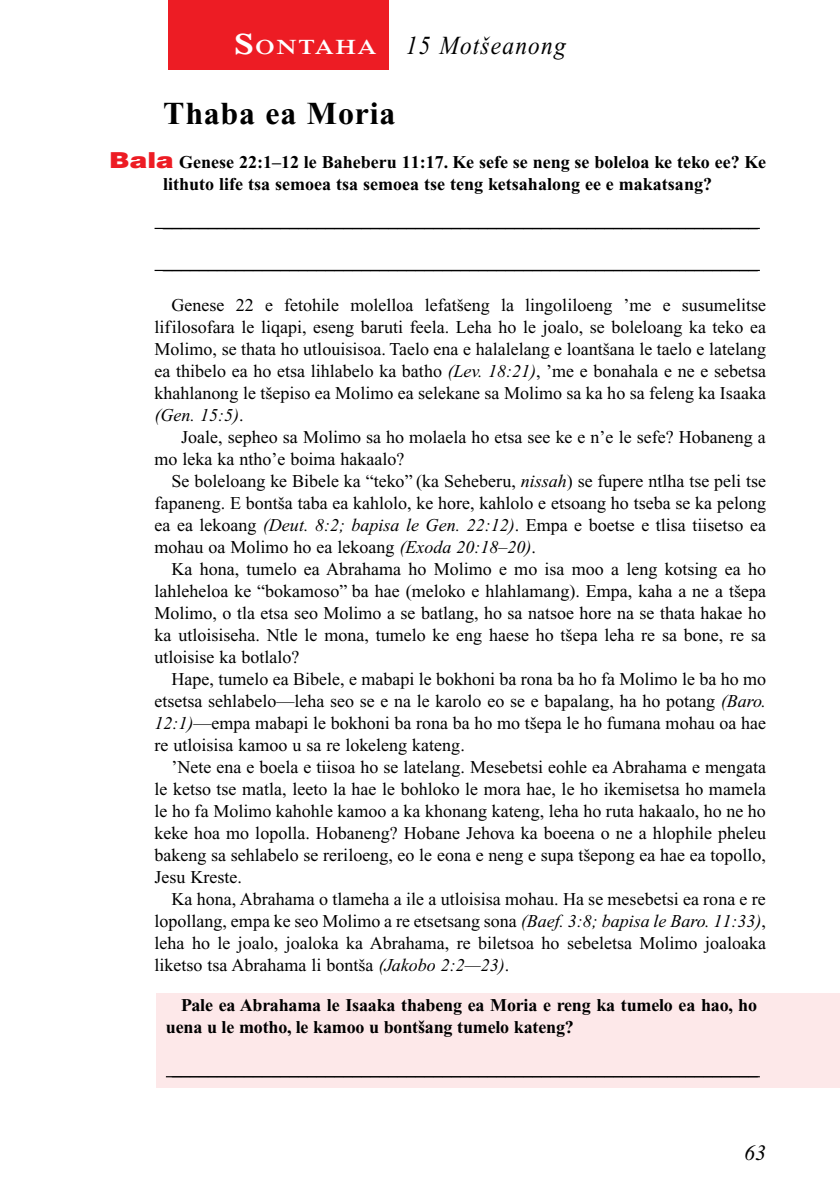
<style>
.page{position:relative;width:840px;height:1191px;background:#fff}
.page>*{position:absolute;margin:0;border:0;box-sizing:border-box;transform-origin:0 0}
.t1{font:700 32px "Times New Roman PS Std";letter-spacing:.025em;color:#000}
.t2{font:italic 26px "Times New Roman PS Std";letter-spacing:.05em;color:#000;scale:.9 1}
.t3{font:italic 22px "Times New Roman PS Std";color:#000}
.t4{font:600 21px "Times NRMT Std";letter-spacing:.07em;color:#fff;scale:1.1 1}
.t5{font:18px/22px "Times New Roman PS Std";color:#000;text-align:justify}
.t6{font:700 18px/22px "Times New Roman PS Std";color:#000;text-align:center}
.s1{font-size:30px}
.s2{font-family:"Helvetica LT Std";font-weight:900;font-size:22px;color:#ed1c24}
.s3{font-style:italic}
</style>
<div class="page">
<div style="left:168px;top:0;width:220px;height:69px;background:#ed1c24"></div>
<div style="left:156px;top:992px;width:683px;height:95px;background:#fde8e9"></div>
<hr style="left:154px;top:228px;width:605px;height:1px;background:#000">
<hr style="left:154px;top:270px;width:605px;height:1px;background:#000">
<hr style="left:166px;top:1076px;width:593px;height:1px;background:#000">
<p class="t4" style="left:234px;top:35px;width:131px"><span class="s1">S</span>ONTAHA</p>
<h2 class="t2" style="left:406px;top:32px;width:179px">15 Motšeanong</h2>
<h1 class="t1" style="left:163px;top:95px;width:234px">Thaba ea Moria</h1>
<p class="t6" style="left:109px;top:151px;width:658px"><span class="s2">Bala</span> Genese 22:1–12 le Baheberu 11:17. Ke sefe se neng se boleloa ke teko ee? Ke lithuto life tsa semoea tsa semoea tse teng ketsahalong ee e makatsang?</p>
<p class="t5" style="left:154px;top:294px;width:612px;text-indent:17px">Genese 22 e fetohile molelloa lefatšeng la lingoliloeng ’me e susumelitse lifilosofara le liqapi, eseng baruti feela. Leha ho le joalo, se boleloang ka teko ea Molimo, se thata ho utlouisisoa. Taelo ena e halalelang e loantšana le taelo e latelang ea thibelo ea ho etsa lihlabelo ka batho <span class="s3">(Lev. 18:21)</span>, ’me e bonahala e ne e sebetsa khahlanong le tšepiso ea Molimo ea selekane sa Molimo sa ka ho sa feleng ka Isaaka <span class="s3">(Gen. 15:5)</span>.</p>
<p class="t5" style="left:154px;top:426px;width:612px;text-indent:27px">Joale, sepheo sa Molimo sa ho molaela ho etsa see ke e n’e le sefe? Hobaneng a mo leka ka ntho’e boima hakaalo?</p>
<p class="t5" style="left:154px;top:470px;width:612px;text-indent:17px">Se boleloang ke Bibele ka “teko” (ka Seheberu, <span class="s3">nissah</span>) se fupere ntlha tse peli tse fapaneng. E bontša taba ea kahlolo, ke hore, kahlolo e etsoang ho tseba se ka pelong ea ea lekoang <span class="s3">(Deut. 8:2; bapisa le Gen. 22:12)</span>. Empa e boetse e tlisa tiisetso ea mohau oa Molimo ho ea lekoang <span class="s3">(Exoda 20:18–20)</span>.</p>
<p class="t5" style="left:154px;top:558px;width:612px;text-indent:17px">Ka hona, tumelo ea Abrahama ho Molimo e mo isa moo a leng kotsing ea ho lahleheloa ke “bokamoso” ba hae (meloko e hlahlamang). Empa, kaha a ne a tšepa Molimo, o tla etsa seo Molimo a se batlang, ho sa natsoe hore na se thata hakae ho ka utloisiseha. Ntle le mona, tumelo ke eng haese ho tšepa leha re sa bone, re sa utloisise ka botlalo?</p>
<p class="t5" style="left:154px;top:668px;width:612px;text-indent:17px">Hape, tumelo ea Bibele, e mabapi le bokhoni ba rona ba ho fa Molimo le ba ho mo etsetsa sehlabelo—leha seo se e na le karolo eo se e bapalang, ha ho potang <span class="s3">(Baro.<br>12:1)</span>—empa mabapi le bokhoni ba rona ba ho mo tšepa le ho fumana mohau oa hae re utloisisa kamoo u sa re lokeleng kateng.</p>
<p class="t5" style="left:154px;top:755px;width:612px;text-indent:17px">’Nete ena e boela e tiisoa ho se latelang. Mesebetsi eohle ea Abrahama e mengata le ketso tse matla, leeto la hae le bohloko le mora hae, le ho ikemisetsa ho mamela le ho fa Molimo kahohle kamoo a ka khonang kateng, leha ho ruta hakaalo, ho ne ho keke hoa mo lopolla. Hobaneng? Hobane Jehova ka boeena o ne a hlophile pheleu bakeng sa sehlabelo se reriloeng, eo le eona e neng e supa tšepong ea hae ea topollo, Jesu Kreste.</p>
<p class="t5" style="left:154px;top:887px;width:612px;text-indent:17px">Ka hona, Abrahama o tlameha a ile a utloisisa mohau. Ha se mesebetsi ea rona e re lopollang, empa ke seo Molimo a re etsetsang sona <span class="s3">(Baef. 3:8; bapisa le Baro. 11:33)</span>, leha ho le joalo, joaloka ka Abrahama, re biletsoa ho sebeletsa Molimo joaloaka liketso tsa Abrahama li bontša <span class="s3">(Jakobo 2:2—23)</span>.</p>
<p class="t6" style="left:166px;top:993px;width:592px;text-align:left;text-indent:15px">Pale ea Abrahama le Isaaka thabeng ea Moria e reng ka tumelo ea hao, ho uena u le motho, le kamoo u bontšang tumelo kateng?</p>
<p class="t5" style="left:172px;top:1057px;width:587px">_________________________________________________________________</p>
<p class="t3" style="left:743px;top:1140px;width:23px">63</p>
</div>
